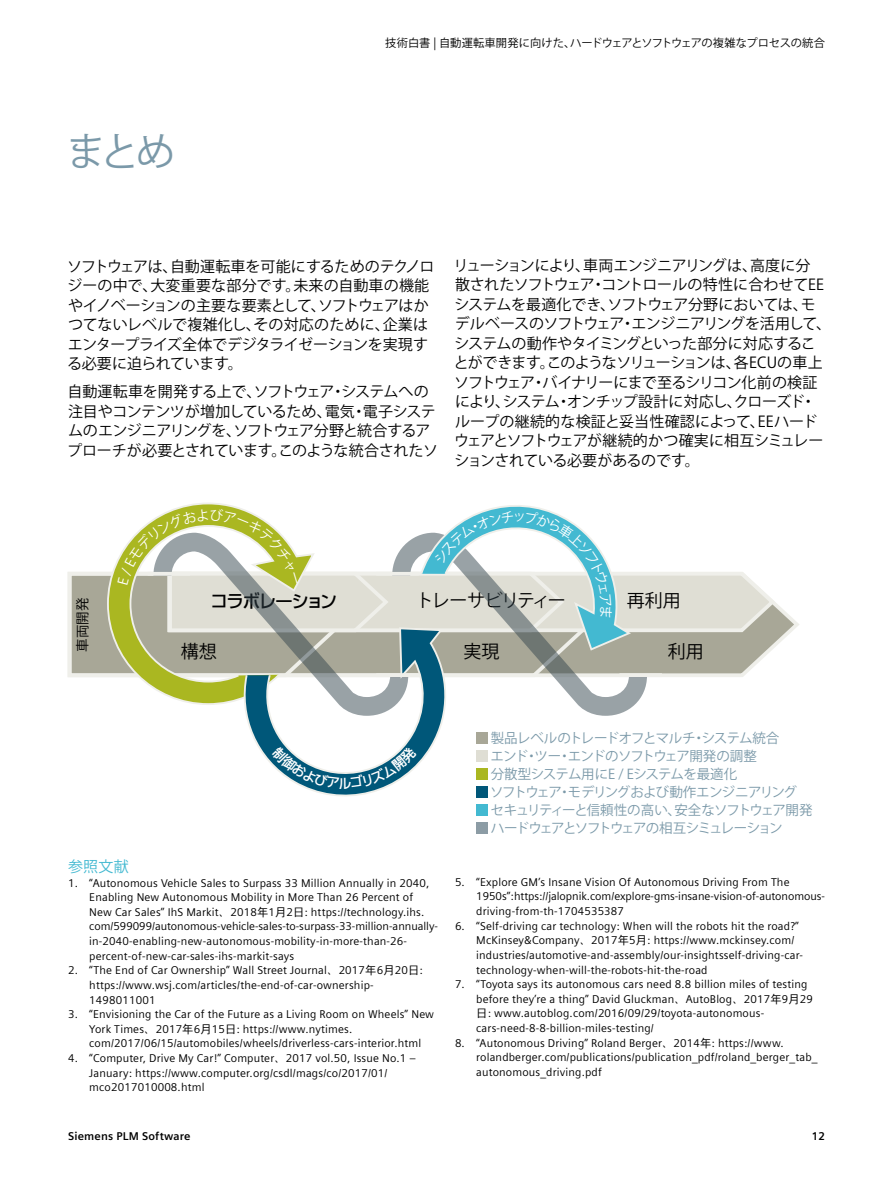
<style>
.page{position:relative;width:893px;height:1191px;background:#fff}
.page>*{position:absolute;margin:0;border:0;box-sizing:border-box;transform-origin:0 0}
.t1{font:39px "Koz Go Pr 6 N";color:#7b99a9}
.t2{font:18px "Koz Go Pr 6 N";letter-spacing:-.105em;color:#000}
.t3{font:18px "Koz Go Pr 6 N";letter-spacing:-.01em;color:#000}
.t4{font:700 18px "Siemens Sans Global";color:#000}
.t5{font:15px/19.5px "Koz Go Pr 6 N";letter-spacing:-.025em;color:#000}
.t6{font:15px/19.5px "Koz Go Pr 6 N";letter-spacing:-.005em;color:#000}
.t7{font:15px "Koz Go Pr 6 N";color:#43b9d1}
.t8{font:13.5px/18px "Koz Go Pr 6 N";letter-spacing:-.06em;color:#7b99a9}
.t9{font:13.5px "Koz Go Pr 6 N";color:#000}
.t10{font:11.25px/14.7px "Siemens Sans Global";letter-spacing:.015em;color:#000}
.t11{font:11.25px "Koz Go Pr 6 N";letter-spacing:-.005em;color:#000}
.t12{font:700 11.25px "Siemens Sans Global";letter-spacing:.015em;color:#000}
</style>
<div class="page">
<svg style="left:778px;top:605px;width:21px;height:39px"></svg>
<div style="left:476px;top:804px;width:11px;height:11px;background:#43b9d1"></div>
<div style="left:476px;top:822px;width:11px;height:11px;background:#8c9ca5"></div>
<svg style="left:67px;top:503px;width:711px;height:306px"></svg>
<h1 class="t1" style="left:66px;top:130px;width:110px">まとめ</h1>
<p class="t11" style="left:385px;top:37px;width:441px">技術白書 | 自動運転車開発に向けた、ハードウェアとソフトウェアの複雑なプロセスの統合</p>
<h3 class="t6" style="left:67px;top:257px;width:369px">ソフトウェアは、自動運転車を可能にするためのテクノロジーの中で、大変重要な部分です。未来の自動車の機能やイノベーションの主要な要素として、ソフトウェアはかつてないレベルで複雑化し、その対応のために、企業はエンタープライズ全体でデジタライゼーションを実現する必要に迫られています。</h3>
<h3 class="t5" style="left:67px;top:382px;width:372px">自動運転車を開発する上で、ソフトウェア・システムへの注目やコンテンツが増加しているため、電気・電子システムのエンジニアリングを、ソフトウェア分野と統合するアプローチが必要とされています。このような統合されたソ</h3>
<p class="t5" style="left:454px;top:256px;width:379px">リューションにより、車両エンジニアリングは、高度に分<br>散されたソフトウェア・コントロールの特性に合わせてEEシステムを最適化でき、ソフトウェア分野においては、モデルベースのソフトウェア・エンジニアリングを活用して、システムの動作やタイミングといった部分に対応することができます。このようなソリューションは、各ECUの車上ソフトウェア・バイナリーにまで至るシリコン化前の検証により、システム・オンチップ設計に対応し、クローズド・ループの継続的な検証と妥当性確認によって、EEハードウェアとソフトウェアが継続的かつ確実に相互シミュレーションされている必要があるのです。</p>
<p class="t9" style="left:75px;top:651px;width:55px;rotate:-90deg">車両開発</p>
<h2 class="t4" style="left:211px;top:590px;width:127px">コラボレーション</h2>
<h2 class="t2" style="left:416px;top:590px;width:151px">トレーサビリティー</h2>
<h2 class="t3" style="left:627px;top:590px;width:55px">再利用</h2>
<h2 class="t3" style="left:181px;top:641px;width:37px">構想</h2>
<h2 class="t3" style="left:464px;top:641px;width:37px">実現</h2>
<h2 class="t3" style="left:668px;top:641px;width:37px">利用</h2>
<p class="t8" style="left:490px;top:729px;width:324px">製品レベルのトレードオフとマルチ・システム統合<br>エンド・ツー・エンドのソフトウェア開発の調整<br>分散型システム用にE / Eシステムを最適化<br>ソフトウェア・モデリングおよび動作エンジニアリングセキュリティーと信頼性の高い、安全なソフトウェア開発ハードウェアとソフトウェアの相互シミュレーション</p>
<h3 class="t7" style="left:68px;top:858px;width:62px">参照文献</h3>
<p class="t10" style="left:89px;top:875px;width:350px;text-indent:-21px">1. “Autonomous Vehicle Sales to Surpass 33 Million Annually in 2040, Enabling New Autonomous Mobility in More Than 26 Percent of New Car Sales” IhS Markit、2018年1月2日: https://technology.ihs. com/599099/autonomous-vehicle-sales-to-surpass-33-million-annually&shy;in-2040-enabling-new-autonomous-mobility-in-more-than-26- percent-of-new-car-sales-ihs-markit-says</p>
<p class="t10" style="left:89px;top:963px;width:335px;text-indent:-21px">2. “The End of Car Ownership” Wall Street Journal、2017年6月20日: https://www.wsj.com/articles/the-end-of-car-ownership-<br>1498011001</p>
<p class="t10" style="left:89px;top:1007px;width:346px;text-indent:-21px">3. “Envisioning the Car of the Future as a Living Room on Wheels” New<br>York Times、2017年6月15日: https://www.nytimes. com/2017/06/15/automobiles/wheels/driverless-cars-interior.html</p>
<p class="t10" style="left:89px;top:1051px;width:328px;text-indent:-21px">4. “Computer, Drive My Car!” Computer、2017 vol.50, Issue No.1 –<br>January: https://www.computer.org/csdl/mags/co/2017/01/ mco2017010008.html</p>
<p class="t10" style="left:476px;top:875px;width:350px;text-indent:-21px">5. “Explore GM’s Insane Vision Of Autonomous Driving From The<br>1950s”: https://jalopnik.com/explore-gms-insane-vision-of-autonomous&shy;driving-from-th-1704535387</p>
<p class="t10" style="left:476px;top:919px;width:328px;text-indent:-21px">6. “Self-driving car technology: When will the robots hit the road?” McKinsey&amp;Company、2017年5月: https://www.mckinsey.com/ industries/automotive-and-assembly/our-insightsself-driving-car&shy;technology-when-will-the-robots-hit-the-road</p>
<p class="t10" style="left:476px;top:977px;width:338px;text-indent:-21px">7. “Toyota says its autonomous cars need 8.8 billion miles of testing before they’re a thing” David Gluckman、AutoBlog、2017年9月29日: www.autoblog.com/2016/09/29/toyota-autonomous&shy;cars-need-8-8-billion-miles-testing/</p>
<p class="t10" style="left:476px;top:1036px;width:343px;text-indent:-21px">8. “Autonomous Driving” Roland Berger、2014年: https://www. rolandberger.com/publications/publication_pdf/roland_berger_tab_ autonomous_driving.pdf</p>
<p class="t12" style="left:68px;top:1129px;width:124px">Siemens PLM Software</p>
<p class="t12" style="left:812px;top:1129px;width:15px">12</p>
</div>
